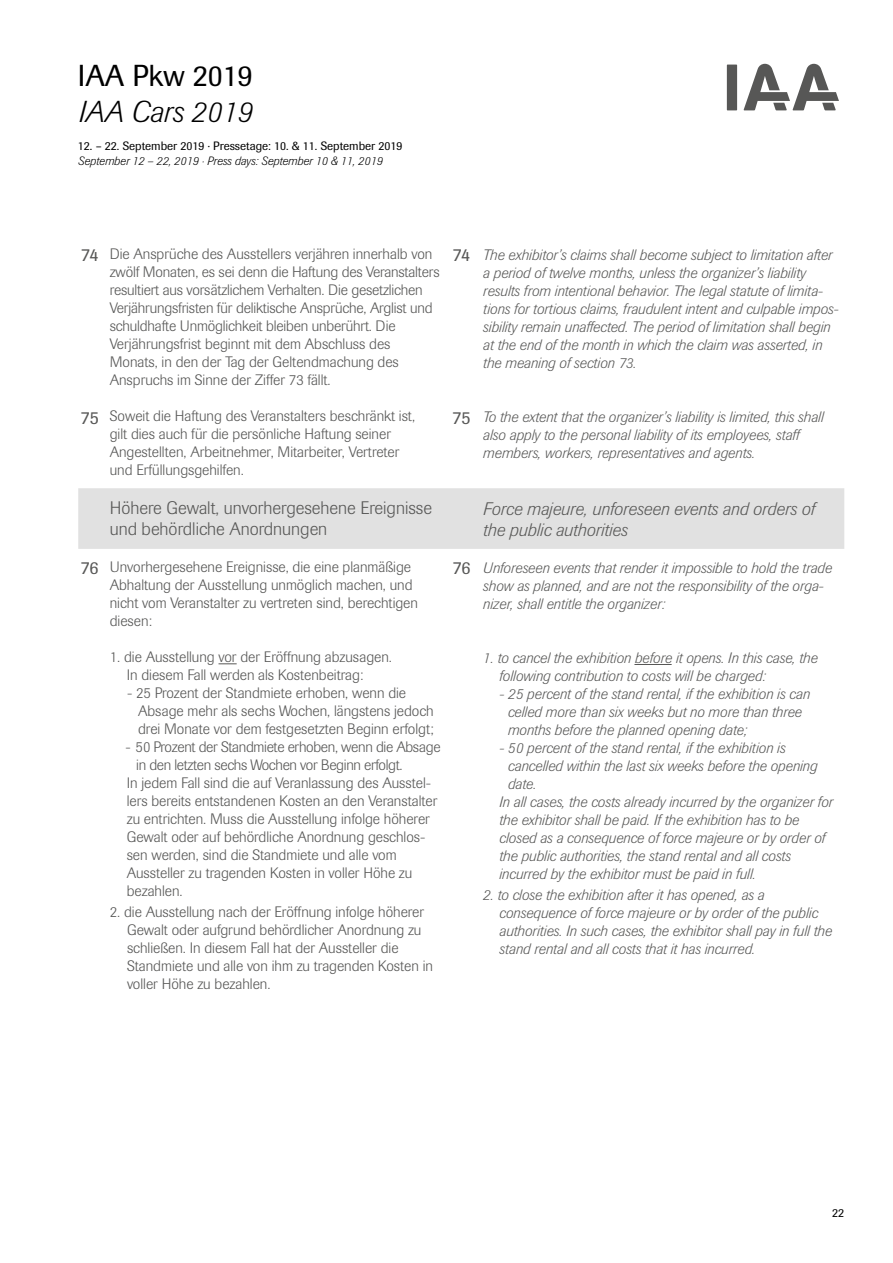
<style>
.page{position:relative;width:893px;height:1263px;background:#fff}
.page>*{position:absolute;margin:0;border:0;box-sizing:border-box;transform-origin:0 0}
.t1{font:italic 300 30px "Imago";color:#000}
.t2{font:30px "Berthold Imago BQ";color:#000}
.t3{font:300 18px/21.6px "Imago";color:#575756}
.t4{font:italic 300 18px/21.6px "Imago";color:#575756}
.t5{font:18px "Imago";letter-spacing:-.02em;color:#575756}
.t6{font:italic 300 15px/18px "Imago";color:#575756}
.t7{font:300 15px/18px "Imago";color:#575756}
.t8{font:300 15px "Imago";letter-spacing:-.02em;color:#575756}
.t9{font:12px "Berthold Imago BQ";color:#000}
.t10{font:italic 300 12px "Imago";color:#000}
.t11{font:12px "Imago";color:#000}
</style>
<div class="page">
<div style="left:727px;top:65px;width:10px;height:45px;background:#575756"></div>
<svg style="left:744px;top:64px;width:95px;height:46px"></svg>
<div style="left:78px;top:488px;width:766px;height:61px;background:#e1e1e1"></div>
<svg style="left:219px;top:663px;width:18px;height:1px"></svg>
<hr style="left:634px;top:664px;width:38px;height:1px;background:#575756">
<h1 class="t2" style="left:78px;top:58px;width:177px">IAA Pkw 2019</h1>
<h1 class="t1" style="left:78px;top:94px;width:175px">IAA Cars 2019</h1>
<p class="t9" style="left:78px;top:139px;width:326px">12. – 22. September 2019 · Pressetage: 10. &amp; 11. September 2019</p>
<p class="t10" style="left:78px;top:154px;width:306px">September 12 – 22, 2019 · Press days: September 10 &amp; 11, 2019</p>
<p class="t5" style="left:81px;top:245px;width:19px">74</p>
<p class="t7" style="left:110px;top:245px;width:331px">Die Ansprüche des Ausstellers verjähren innerhalb von zwölf Monaten, es sei denn die Haftung des Veranstalters resultiert aus vorsätzlichem Verhalten. Die gesetzlichen Verjährungsfristen für deliktische Ansprüche, Arglist und schuldhafte Unmöglichkeit bleiben unberührt. Die</p>
<p class="t7" style="left:110px;top:335px;width:282px">Verjährungsfrist beginnt mit dem Abschluss des</p>
<p class="t7" style="left:110px;top:353px;width:291px">Monats, in den der Tag der Geltendmachung des</p>
<p class="t7" style="left:110px;top:371px;width:222px">Anspruchs im Sinne der Ziffer 73 fällt.</p>
<p class="t5" style="left:81px;top:407px;width:19px">75</p>
<p class="t7" style="left:110px;top:408px;width:307px">Soweit die Haftung des Veranstalters beschränkt ist,</p>
<p class="t7" style="left:110px;top:426px;width:283px">gilt dies auch für die persönliche Haftung seiner</p>
<p class="t7" style="left:110px;top:444px;width:291px">Angestellten, Arbeitnehmer, Mitarbeiter, Vertreter</p>
<p class="t7" style="left:110px;top:462px;width:136px">und Erfüllungsgehilfen.</p>
<p class="t5" style="left:453px;top:245px;width:19px">74</p>
<p class="t6" style="left:483px;top:246px;width:351px">The exhibitor’s claims shall become subject to limitation after a period of twelve months, unless the organizer’s liability</p>
<p class="t6" style="left:483px;top:282px;width:357px">results from intentional behavior. The legal statute of limita&shy;tions for tortious claims, fraudulent intent and culpable impos&shy;sibility remain unaffected. The period of limitation shall begin at the end of the month in which the claim was asserted, in the meaning of section 73.</p>
<p class="t5" style="left:453px;top:407px;width:19px">75</p>
<p class="t6" style="left:483px;top:408px;width:342px">To the extent that the organizer’s liability is limited, this shall also apply to the personal liability of its employees, staff</p>
<p class="t6" style="left:483px;top:444px;width:273px">members, workers, representatives and agents.</p>
<p class="t3" style="left:110px;top:497px;width:324px">Höhere Gewalt, unvorhergesehene Ereignisse und behördliche Anordnungen</p>
<p class="t4" style="left:483px;top:498px;width:333px">Force majeure, unforeseen events and orders of the public authorities</p>
<p class="t5" style="left:81px;top:558px;width:19px">76</p>
<p class="t7" style="left:110px;top:558px;width:310px">Unvorhergesehene Ereignisse, die eine planmäßige Abhaltung der Ausstellung unmöglich machen, und nicht vom Veranstalter zu vertreten sind, berechtigen diesen:</p>
<p class="t5" style="left:453px;top:558px;width:19px">76</p>
<p class="t6" style="left:483px;top:559px;width:351px">Unforeseen events that render it impossible to hold the trade show as planned, and are not the responsibility of the orga-</p>
<p class="t6" style="left:483px;top:595px;width:184px">nizer, shall entitle the organizer:</p>
<p class="t7" style="left:110px;top:648px;width:284px">1. die Ausstellung vor der Eröffnung abzusagen.</p>
<p class="t7" style="left:127px;top:666px;width:238px">In diesem Fall werden als Kostenbeitrag:</p>
<p class="t7" style="left:127px;top:684px;width:281px">- 25 Prozent der Standmiete erhoben, wenn die</p>
<p class="t7" style="left:138px;top:702px;width:297px">Absage mehr als sechs Wochen, längstens jedoch</p>
<p class="t7" style="left:138px;top:720px;width:297px">drei Monate vor dem festgesetzten Beginn erfolgt;</p>
<p class="t8" style="left:126px;top:739px;width:316px">- 50 Prozent der Standmiete erhoben, wenn die Absage</p>
<p class="t8" style="left:136px;top:757px;width:268px">in den letzten sechs Wochen vor Beginn erfolgt.</p>
<p class="t7" style="left:127px;top:774px;width:306px">In jedem Fall sind die auf Veranlassung des Ausstel-</p>
<p class="t7" style="left:127px;top:792px;width:312px">lers bereits entstandenen Kosten an den Veranstalter</p>
<p class="t7" style="left:127px;top:810px;width:305px">zu entrichten. Muss die Ausstellung infolge höherer</p>
<p class="t7" style="left:127px;top:828px;width:300px">Gewalt oder auf behördliche Anordnung geschlos-</p>
<p class="t7" style="left:127px;top:846px;width:271px">sen werden, sind die Standmiete und alle vom</p>
<p class="t7" style="left:127px;top:864px;width:287px">Aussteller zu tragenden Kosten in voller Höhe zu</p>
<p class="t7" style="left:127px;top:882px;width:57px">bezahlen.</p>
<p class="t7" style="left:110px;top:903px;width:316px">2. die Ausstellung nach der Eröffnung infolge höherer</p>
<p class="t7" style="left:127px;top:921px;width:296px">Gewalt oder aufgrund behördlicher Anordnung zu</p>
<p class="t7" style="left:127px;top:939px;width:273px">schließen. In diesem Fall hat der Aussteller die</p>
<p class="t7" style="left:127px;top:957px;width:307px">Standmiete und alle von ihm zu tragenden Kosten in</p>
<p class="t7" style="left:127px;top:975px;width:145px">voller Höhe zu bezahlen.</p>
<p class="t6" style="left:483px;top:649px;width:336px">1. to cancel the exhibition before it opens. In this case, the</p>
<p class="t6" style="left:499px;top:667px;width:268px">following contribution to costs will be charged:</p>
<p class="t6" style="left:499px;top:685px;width:312px">- 25 percent of the stand rental, if the exhibition is can</p>
<p class="t6" style="left:507px;top:703px;width:296px">celled more than six weeks but no more than three</p>
<p class="t6" style="left:507px;top:721px;width:241px">months before the planned opening date;</p>
<p class="t6" style="left:499px;top:739px;width:288px">- 50 percent of the stand rental, if the exhibition is</p>
<p class="t6" style="left:507px;top:757px;width:311px">cancelled within the last six weeks before the opening</p>
<p class="t6" style="left:507px;top:775px;width:30px">date.</p>
<p class="t6" style="left:499px;top:793px;width:335px">In all cases, the costs already incurred by the organizer for</p>
<p class="t6" style="left:499px;top:811px;width:301px">the exhibitor shall be paid. If the exhibition has to be</p>
<p class="t6" style="left:499px;top:829px;width:327px">closed as a consequence of force majeure or by order of</p>
<p class="t6" style="left:499px;top:847px;width:293px">the public authorities, the stand rental and all costs</p>
<p class="t6" style="left:499px;top:865px;width:258px">incurred by the exhibitor must be paid in full.</p>
<p class="t6" style="left:483px;top:886px;width:283px">2. to close the exhibition after it has opened, as a</p>
<p class="t6" style="left:499px;top:904px;width:320px">consequence of force majeure or by order of the public</p>
<p class="t6" style="left:499px;top:922px;width:334px">authorities. In such cases, the exhibitor shall pay in full the</p>
<p class="t6" style="left:499px;top:940px;width:257px">stand rental and all costs that it has incurred.</p>
<p class="t11" style="left:832px;top:1206px;width:13px">22</p>
</div>
